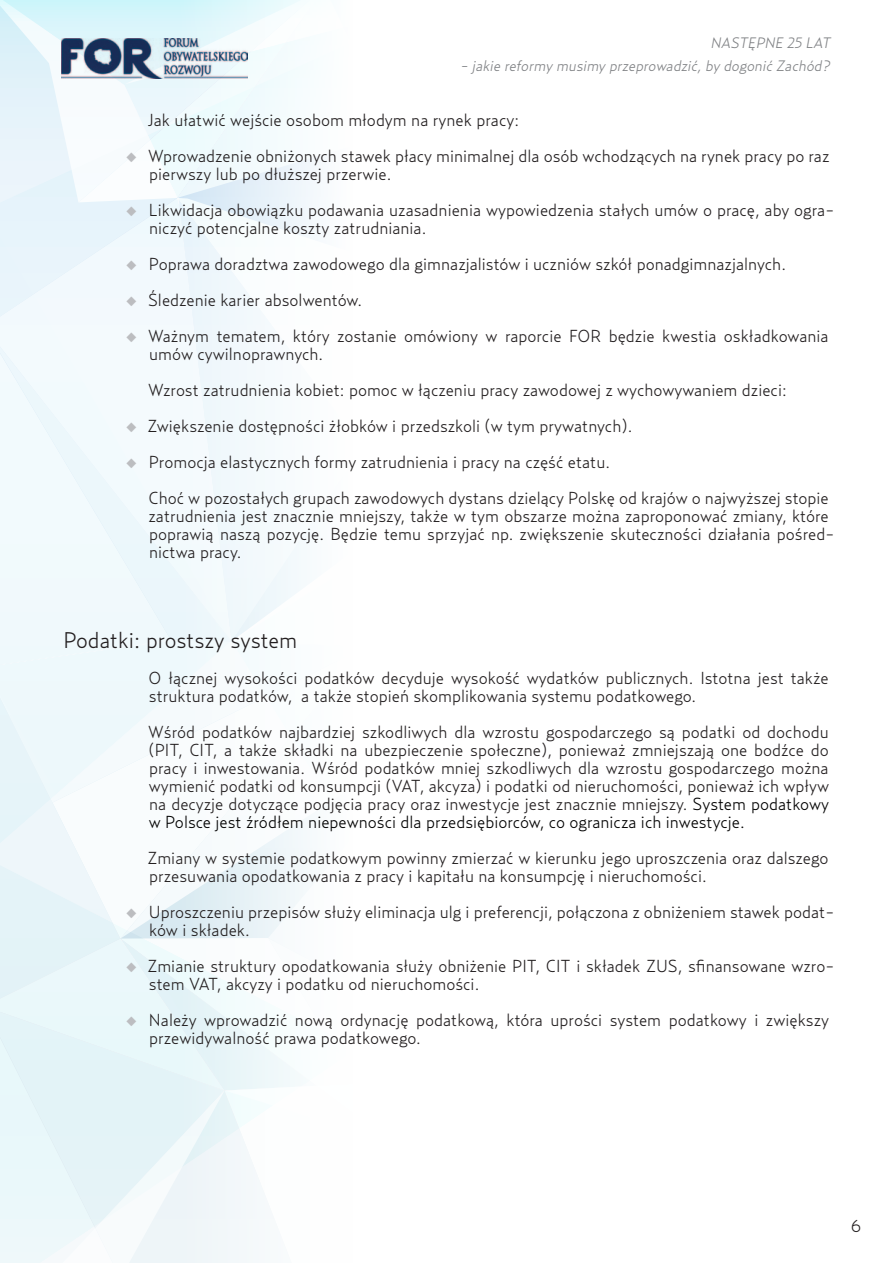
<style>
.page{position:relative;width:893px;height:1263px;background:#fff}
.page>*{position:absolute;margin:0;border:0;box-sizing:border-box;transform-origin:0 0}
.t1{font:300 22.5px "PK Relay Pl";letter-spacing:-.005em;color:#231f20}
.t2{font:300 17.25px/18px "PK Relay Pl";color:#231f20}
.t3{font:italic 300 15px "PK Relay Pl";color:#808285}
.s1{color:#bcbdc0}
.s2{color:#000}
</style>
<div class="page">
<svg style="left:0;top:0;width:171px;height:1263px"></svg>
<img style="left:62px;top:38px;width:185px;height:40px">
<p class="t3" style="left:711px;top:34px;width:105px">Następn e 25 lat</p>
<p class="t3" style="left:460px;top:57px;width:374px">- jakie reformy musimy przeprowadzić,by dogonić Zachód?</p>
<p class="t2" style="left:147px;top:111px;width:373px">Jak ułatwić wejście osobom młodym na rynek pracy:</p>
<p class="t2" style="left:149px;top:147px;width:682px;text-indent:-23px"><span class="s1">◆</span> Wprowadzenie obniżonych stawek płacy minimalnej dla osób wchodzących na rynek pracy po raz pierwszy lub po dłuższej przerwie.</p>
<p class="t2" style="left:149px;top:201px;width:687px;text-indent:-23px"><span class="s1">◆</span> Likwidacja obowiązku podawania uzasadnienia wypowiedzenia stałych umów o pracę, aby ogra&shy;niczyć potencjalne koszty zatrudniania.</p>
<p class="t2" style="left:126px;top:255px;width:661px"><span class="s1">◆</span> Poprawa doradztwa zawodowego dla gimnazjalistów i uczniów szkół ponadgimnazjalnych.</p>
<p class="t2" style="left:126px;top:291px;width:237px"><span class="s1">◆</span> Śledzenie karier absolwentów.</p>
<p class="t2" style="left:149px;top:327px;width:681px;text-indent:-23px"><span class="s1">◆</span> Ważnym tematem, który zostanie omówiony w raporcie FOR będzie kwestia oskładkowania umów cywilnoprawnych.</p>
<p class="t2" style="left:148px;top:381px;width:640px">Wzrost zatrudnienia kobiet: pomoc w łączeniu pracy zawodowej z wychowywaniem dzieci:</p>
<p class="t2" style="left:126px;top:417px;width:508px"><span class="s1">◆</span> Zwiększenie dostępności żłobków i przedszkoli (w tym prywatnych).</p>
<p class="t2" style="left:149px;top:444px;width:682px;line-height:36px;text-indent:-22px"><span class="s1">◆</span> Promocja elastycznych formy zatrudnienia i pracy na część etatu.<br>Choć w pozostałych grupach zawodowych dystans dzielący Polskę od krajów o najwyższej stopie</p>
<p class="t2" style="left:148px;top:507px;width:687px">zatrudnienia jest znacznie mniejszy, także w tym obszarze można zaproponować zmiany, które poprawią naszą pozycję. Będzie temu sprzyjać np. zwiększenie skuteczności działania pośred&shy;nictwa pracy.</p>
<h1 class="t1" style="left:63px;top:627px;width:235px">Podatki: prostszy system</h1>
<p class="t2" style="left:149px;top:669px;width:682px">O łącznej wysokości podatków decyduje wysokość wydatków publicznych. I stotna jest także struktura podatków, a także stopień skomplikowania systemu podatkowego.</p>
<p class="t2" style="left:148px;top:723px;width:682px;text-align:justify">Wśród podatków najbardziej szkodliwych dla wzrostu gospodarczego są podatki od dochodu (PIT, CIT, a także składki na ubezpieczenie społeczne), ponieważ zmniejszają one bodźce do pracy i inwestowania. Wśród podatków mniej szkodliwych dla wzrostu gospodarczego można wymienić podatki od konsumpcji (VAT, akcyza) i podatki od nieruchomości, ponieważ ich wpływ na decyzje dotyczące podjęcia pracy oraz inwestycje jest znacznie mniejszy. <span class="s2">System podatkowy w Polsce jest źródłem niepewności dla przedsiębiorców, co ogranicza ich inwestycje.</span></p>
<p class="t2" style="left:147px;top:849px;width:683px">Zmiany w systemie podatkowym powinny zmierzać w kierunku jego uproszczenia oraz dalszego przesuwania opodatkowania z pracy i kapitału na konsumpcję i nieruchomości.</p>
<p class="t2" style="left:149px;top:903px;width:687px;text-indent:-23px"><span class="s1">◆</span> U proszczeniu przepisów służy eliminacja ulg i preferencji, połączona z obniżeniem stawek podat&shy;ków i składek.</p>
<p class="t2" style="left:149px;top:957px;width:687px;text-indent:-23px"><span class="s1">◆</span> Zmianie struktury opodatkowania służy obniżenie PIT, CIT i składek ZUS, sfinansowane wzro&shy;stem VAT, akcyzy i podatku od nieruchomości.</p>
<p class="t2" style="left:149px;top:1011px;width:681px;text-indent:-23px"><span class="s1">◆</span> Należy wprowadzić nową ordynację podatkową, która uprości system podatkowy i zwiększy przewidywalność prawa podatkowego.</p>
<p class="t2" style="left:851px;top:1217px;width:11px">6</p>
</div>
